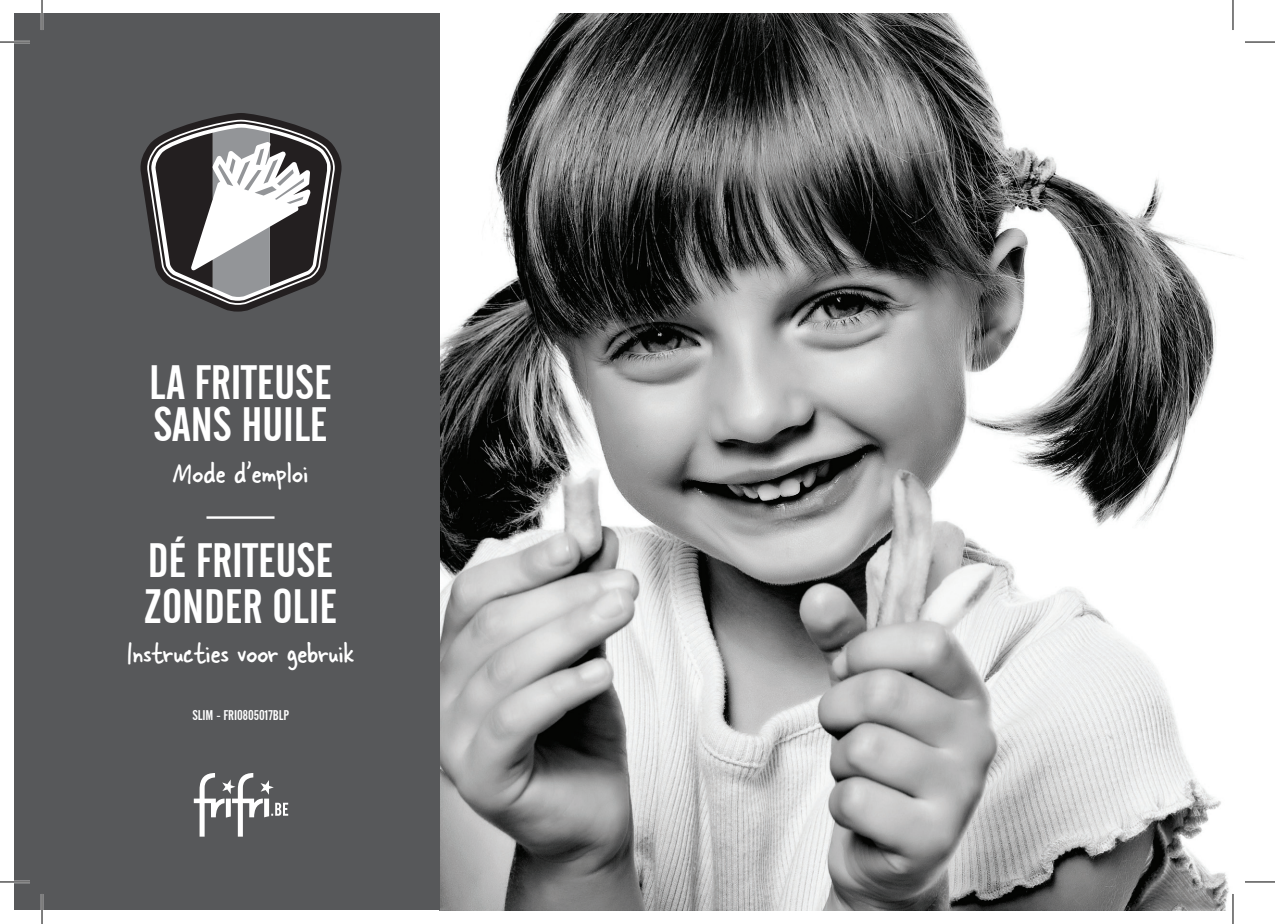
<style>
.page{position:relative;width:1275px;height:924px;background:#fff}
.page>*{position:absolute;margin:0;border:0;box-sizing:border-box;transform-origin:0 0}
.t1{font:48px/42px "Alternate Gothic No 2 BT";color:#fff}
.t2{font:32px "Skippy Sharp";color:#fff}
.t3{font:14px "Alternate Gothic No 2 BT";color:#fff}
</style>
<div class="page">
<img style="left:439px;top:14px;width:822px;height:895px">
<div style="left:14px;top:14px;width:425px;height:895px;background:#57585a"></div>
<svg style="left:140px;top:113px;width:202px;height:198px"></svg>
<svg style="left:194px;top:773px;width:94px;height:63px"></svg>
<hr style="left:206px;top:516px;width:68px;height:2px;background:#fff">
<hr style="left:0;top:41px;width:30px;height:2px;background:#fff">
<hr style="left:1245px;top:41px;width:30px;height:2px;background:#fff">
<hr style="left:0;top:880px;width:30px;height:2px;background:#fff">
<hr style="left:1245px;top:880px;width:30px;height:2px;background:#fff">
<hr style="left:41px;top:0;width:2px;height:30px;background:#fff">
<hr style="left:41px;top:893px;width:2px;height:30px;background:#fff">
<hr style="left:1231px;top:0;width:3px;height:30px;background:#fff">
<hr style="left:1231px;top:893px;width:3px;height:30px;background:#fff">
<hr style="left:0;top:42px;width:30px;height:1px;background:#000">
<hr style="left:1245px;top:42px;width:30px;height:1px;background:#000">
<hr style="left:0;top:881px;width:30px;height:1px;background:#000">
<hr style="left:1245px;top:881px;width:30px;height:1px;background:#000">
<hr style="left:42px;top:0;width:1px;height:30px;background:#000">
<hr style="left:42px;top:893px;width:1px;height:30px;background:#000">
<hr style="left:1232px;top:0;width:1px;height:30px;background:#000">
<hr style="left:1232px;top:893px;width:1px;height:30px;background:#000">
<p class="t1" style="left:149px;top:361px;width:184px">LA FRITEUSE<br>SANS HUILE</p>
<p class="t2" style="left:173px;top:452px;width:137px">Mode d’emploi</p>
<p class="t1" style="left:144px;top:537px;width:195px;line-height:46px">DÉ FRITEUSE<br>ZONDER OLIE</p>
<p class="t2" style="left:126px;top:632px;width:229px">Instructies voor gebruik</p>
<p class="t3" style="left:192px;top:707px;width:98px">SLIM - FRI0805017BLP</p>
</div>
